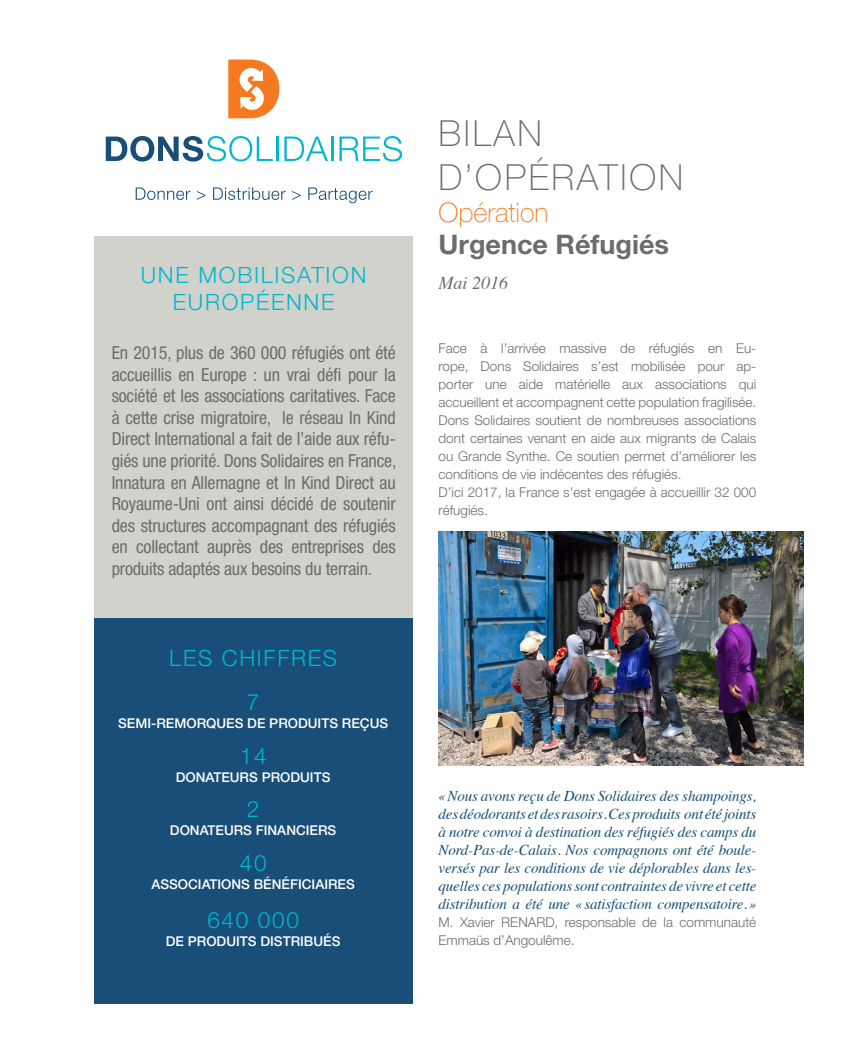
<style>
.page{position:relative;width:851px;height:1063px;background:#fff}
.page>*{position:absolute;margin:0;border:0;box-sizing:border-box;transform-origin:0 0}
.t1{font:100 36px "Helvetica Neue";letter-spacing:.075em;color:#6c6d6b}
.t2{font:700 27px/32.4px "Helvetica Neue";color:#6c6d6b}
.t3{font:300 22.5px "Helvetica Neue";letter-spacing:.075em;color:#00b7ce}
.t4{font:condensed 18px/21.6px "Helvetica Neue";letter-spacing:-.01em;color:#6c6d6b;text-align:justify}
.t5{font:italic 18px "Times";color:#6c6d6b}
.t6{font:italic 15px/18px "Times";letter-spacing:-.01em;color:#184e78;text-align:justify}
.t7{font:300 13.5px/18px "Helvetica Neue";color:#6c6d6b}
.t8{font:500 13.5px "Helvetica Neue";color:#fff}
.s1{font-weight:100;color:#f47921}
</style>
<div class="page">
<svg style="left:106px;top:136px;width:167px;height:26px"></svg>
<hr style="left:276px;top:137px;width:2px;height:24px;background:#00b7ce">
<svg style="left:284px;top:137px;width:44px;height:24px"></svg>
<hr style="left:331px;top:137px;width:2px;height:24px;background:#00b7ce">
<svg style="left:339px;top:136px;width:63px;height:25px"></svg>
<svg style="left:136px;top:188px;width:54px;height:12px"></svg>
<svg style="left:197px;top:191px;width:8px;height:9px"></svg>
<svg style="left:213px;top:188px;width:72px;height:12px"></svg>
<svg style="left:292px;top:191px;width:8px;height:9px"></svg>
<svg style="left:308px;top:188px;width:64px;height:15px"></svg>
<svg style="left:228px;top:60px;width:51px;height:58px"></svg>
<div style="left:95px;top:236px;width:317px;height:413px;background:#d1d2cc"></div>
<div style="left:95px;top:619px;width:317px;height:385px;background:#184e78"></div>
<img style="left:438px;top:531px;width:365px;height:235px">
<p class="t1" style="left:438px;top:113px;width:105px">BILAN</p>
<p class="t1" style="left:438px;top:156px;width:246px">D’OPÉRATION</p>
<p class="t2" style="left:438px;top:196px;width:232px"><span class="s1">Opération<br></span>Urgence Réfugiés</p>
<p class="t3" style="left:141px;top:262px;width:227px">UNE MOBILISATION</p>
<p class="t5" style="left:438px;top:267px;width:71px">Mai 2016</p>
<p class="t3" style="left:173px;top:289px;width:163px">EUROPÉENNE</p>
<p class="t4" style="left:112px;top:342px;width:286px">En 2015, plus de 360 000 réfugiés ont été accueillis en Europe : un vrai défi pour la société et les associations caritatives. Face à cette crise migratoire, le réseau In Kind Direct International a fait de l’aide aux réfu&shy;giés une priorité. Dons Solidaires en France, Innatura en Allemagne et In Kind Direct au Royaume-Uni ont ainsi décidé de soutenir des structures accompagnant des réfugiés en collectant auprès des entreprises des produits adaptés aux besoins du terrain.</p>
<p class="t7" style="left:438px;top:339px;width:319px;text-align:justify">Face à l’arrivée massive de réfugiés en Eu&shy;rope, Dons Solidaires s’est mobilisée pour ap&shy;porter une aide matérielle aux associations qui accueillent et accompagnent cette population fragilisée.<br>Dons Solidaires soutient de nombreuses associations dont certaines venant en aide aux migrants de Calais ou Grande Synthe. Ce soutien permet d’améliorer les conditions de vie indécentes des réfugiés.</p>
<p class="t7" style="left:438px;top:483px;width:319px">D’ici 2017, la France s’est engagée à accueillir 32 000 réfugiés.</p>
<p class="t3" style="left:169px;top:644px;width:169px">LES CHIFFRES</p>
<p class="t3" style="left:247px;top:688px;width:14px">7</p>
<p class="t8" style="left:118px;top:715px;width:271px">SEMI-REMORQUES DE PRODUITS REÇUS</p>
<p class="t3" style="left:240px;top:742px;width:28px">14</p>
<p class="t8" style="left:176px;top:769px;width:156px">DONATEURS PRODUITS</p>
<p class="t3" style="left:247px;top:795px;width:14px">2</p>
<p class="t8" style="left:170px;top:822px;width:168px">DONATEURS FINANCIERS</p>
<p class="t3" style="left:240px;top:849px;width:28px">40</p>
<p class="t8" style="left:151px;top:876px;width:205px">ASSOCIATIONS BÉNÉFICIAIRES</p>
<p class="t3" style="left:207px;top:907px;width:93px">640 000</p>
<p class="t8" style="left:166px;top:934px;width:176px">DE PRODUITS DISTRIBUÉS</p>
<p class="t6" style="left:438px;top:786px;width:319px">«Nous avons reçu de Dons Solidaires des shampoings, des déodorants et des rasoirs. Ces produits ont été joints à notre convoi à destination des réfugiés des camps du Nord-Pas-de-Calais. Nos compagnons ont été boule&shy;versés par les conditions de vie déplorables dans les&shy;quelles ces populations sont contraintes de vivre et cette distribution a été une «satisfaction compensatoire.»</p>
<p class="t7" style="left:438px;top:913px;width:319px">M. Xavier RENARD, responsable de la communauté<br>Emmaüs d’Angoulême.</p>
</div>
